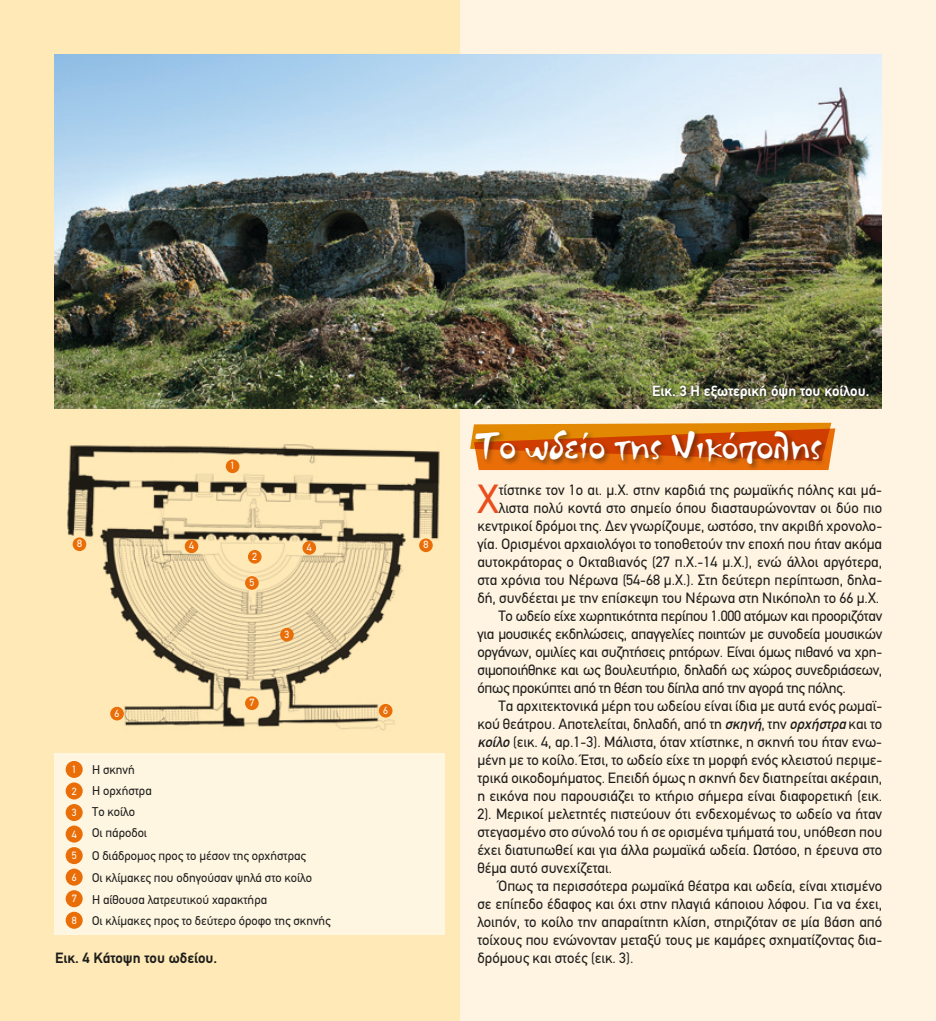
<style>
.page{position:relative;width:936px;height:1021px;background:#fff}
.page>*{position:absolute;margin:0;border:0;box-sizing:border-box;transform-origin:0 0}
.t1{font:40.8px "PF Din Text";color:#e94e1c}
.t2{font:36px "PF Plasmatic";color:#fff}
.t3{font:15px "PF Din Text";color:#1d1d1b}
.t4{font:15px "PF Din Text";letter-spacing:-.02em;color:#1d1d1b}
.t5{font:700 15px "PF Din Text";color:#fff}
.t6{font:700 15px "PF Din Text";color:#1d1d1b}
.t7{font:12.75px/21.1px "PF Din Text";color:#1d1d1b}
.t8{font:10.5px/21.6px "PF Din Text";color:#fff;text-align:justify}
.s1{font-weight:500;font-style:italic}
</style>
<div class="page">
<div style="left:163px;top:0;width:772px;height:1020px;background:#fff3e1"></div>
<div style="left:0;top:0;width:459px;height:1020px;background:#ffe9b7"></div>
<img style="left:54px;top:55px;width:827px;height:353px">
<div style="left:54px;top:753px;width:390px;height:181px;background:#fff6e2"></div>
<img style="left:67px;top:417px;width:393px;height:336px">
<svg style="left:470px;top:423px;width:365px;height:47px"></svg>
<div style="left:473px;top:428px;width:355px;height:42px;background:#1d1d1b;opacity:.5"></div>
<div style="left:651px;top:383px;width:220px;height:19px;background:#1d1d1b;opacity:.91"></div>
<div style="left:226px;top:459px;width:13px;height:14px;background:#ea6e08;border-radius:50%"></div>
<div style="left:248px;top:550px;width:13px;height:13px;background:#ea6e08;border-radius:50%"></div>
<div style="left:280px;top:628px;width:14px;height:13px;background:#ea6e08;border-radius:50%"></div>
<div style="left:185px;top:539px;width:13px;height:14px;background:#ea6e08;border-radius:50%"></div>
<div style="left:302px;top:541px;width:14px;height:13px;background:#ea6e08;border-radius:50%"></div>
<div style="left:245px;top:576px;width:14px;height:14px;background:#ea6e08;border-radius:50%"></div>
<div style="left:379px;top:704px;width:13px;height:13px;background:#ea6e08;border-radius:50%"></div>
<div style="left:110px;top:706px;width:14px;height:14px;background:#ea6e08;border-radius:50%"></div>
<div style="left:245px;top:696px;width:14px;height:14px;background:#ea6e08;border-radius:50%"></div>
<div style="left:419px;top:538px;width:14px;height:14px;background:#ea6e08;border-radius:50%"></div>
<div style="left:73px;top:537px;width:13px;height:14px;background:#ea6e08;border-radius:50%"></div>
<div style="left:66px;top:761px;width:17px;height:17px;background:#ea6e08;border-radius:50%"></div>
<div style="left:66px;top:782px;width:17px;height:17px;background:#ea6e08;border-radius:50%"></div>
<div style="left:66px;top:804px;width:17px;height:17px;background:#ea6e08;border-radius:50%"></div>
<div style="left:66px;top:825px;width:17px;height:17px;background:#ea6e08;border-radius:50%"></div>
<div style="left:66px;top:847px;width:17px;height:17px;background:#ea6e08;border-radius:50%"></div>
<div style="left:66px;top:890px;width:17px;height:17px;background:#ea6e08;border-radius:50%"></div>
<div style="left:66px;top:868px;width:17px;height:17px;background:#ea6e08;border-radius:50%"></div>
<div style="left:66px;top:911px;width:17px;height:17px;background:#ea6e08;border-radius:50%"></div>
<p class="t8" style="left:230px;top:455px;width:6px">1</p>
<p class="t8" style="left:77px;top:533px;width:6px">8</p>
<p class="t8" style="left:423px;top:534px;width:6px">8</p>
<p class="t8" style="left:189px;top:535px;width:6px">4</p>
<p class="t8" style="left:307px;top:536px;width:6px">4</p>
<p class="t8" style="left:249px;top:571px;width:6px">5</p>
<p class="t8" style="left:252px;top:545px;width:6px">2</p>
<p class="t8" style="left:284px;top:623px;width:6px">3</p>
<p class="t8" style="left:115px;top:702px;width:6px">6</p>
<p class="t8" style="left:249px;top:692px;width:6px">7</p>
<p class="t8" style="left:72px;top:758px;width:6px">1<br>2<br>3<br>4<br>5</p>
<p class="t8" style="left:72px;top:888px;width:6px">7</p>
<p class="t8" style="left:72px;top:866px;width:6px">6</p>
<p class="t8" style="left:72px;top:909px;width:6px">8</p>
<p class="t7" style="left:92px;top:759px;width:61px">Η σκηνή<br>Η ορχήστρα<br>Το κοίλο<br>Οι πάροδοι</p>
<p class="t7" style="left:92px;top:845px;width:240px">Ο διάδρομος προς το μέσον της ορχήστρας<br>Οι κλίμακες που οδηγούσαν ψηλά στο κοίλο<br>Η αίθουσα λατρευτικού χαρακτήρα<br>Οι κλίμακες προς το δεύτερο όροφο της σκηνής</p>
<p class="t6" style="left:55px;top:949px;width:164px">Εικ. 4 Κάτοψη του ωδείου.</p>
<p class="t8" style="left:383px;top:699px;width:6px">6</p>
<p class="t5" style="left:652px;top:382px;width:219px">Εικ. 3 Η εξωτερική όψη του κοίλου.</p>
<h2 class="t2" style="left:475px;top:423px;width:348px">Το ωδείο της Νικόπολης</h2>
<h1 class="t1" style="left:477px;top:475px;width:23px">Χ</h1>
<p class="t3" style="left:498px;top:481px;width:385px">τίστηκε τον 1ο αι. μ.Χ. στην καρδιά της ρωμαϊκής πόλης και μά-</p>
<p class="t3" style="left:498px;top:499px;width:385px">λιστα πολύ κοντά στο σημείο όπου διασταυρώνονταν οι δύο πιο</p>
<p class="t3" style="left:477px;top:517px;width:406px">κεντρικοί δρόμοι της. Δεν γνωρίζουμε, ωστόσο, την ακριβή χρονολο-</p>
<p class="t3" style="left:477px;top:535px;width:406px">γία. Ορισμένοι αρχαιολόγοι το τοποθετούν την εποχή που ήταν ακόμα</p>
<p class="t3" style="left:477px;top:553px;width:406px">αυτοκράτορας ο Οκταβιανός (27 π.Χ.-14 μ.Χ.), ενώ άλλοι αργότερα,</p>
<p class="t3" style="left:477px;top:571px;width:406px">στα χρόνια του Νέρωνα (54-68 μ.Χ.). Στη δεύτερη περίπτωση, δηλα-</p>
<p class="t3" style="left:477px;top:589px;width:403px">δή, συνδέεται με την επίσκεψη του Νέρωνα στη Νικόπολη το 66 μ.Χ.</p>
<p class="t4" style="left:498px;top:607px;width:385px">Το ωδείο είχε χωρητικότητα περίπου 1.000 ατόμων και προοριζόταν</p>
<p class="t4" style="left:477px;top:625px;width:406px">για μουσικές εκδηλώσεις, απαγγελίες ποιητών με συνοδεία μουσικών</p>
<p class="t4" style="left:477px;top:643px;width:406px">οργάνων, ομιλίες και συζητήσεις ρητόρων. Είναι όμως πιθανό να χρη-</p>
<p class="t4" style="left:477px;top:661px;width:406px">σιμοποιήθηκε και ως βουλευτήριο, δηλαδή ως χώρος συνεδριάσεων,</p>
<p class="t4" style="left:477px;top:679px;width:370px">όπως προκύπτει από τη θέση του δίπλα από την αγορά της πόλης.</p>
<p class="t3" style="left:498px;top:697px;width:385px">Τα αρχιτεκτονικά μέρη του ωδείου είναι ίδια με αυτά ενός ρωμαϊ-</p>
<p class="t3" style="left:477px;top:715px;width:406px">κού θεάτρου. Αποτελείται, δηλαδή, από τη <span class="s1">σκηνή</span>, την <span class="s1">ορχήστρα</span> και το</p>
<p class="t3" style="left:477px;top:733px;width:406px"><span class="s1">κοίλο</span> (εικ. 4, αρ.1-3). Μάλιστα, όταν χτίστηκε, η σκηνή του ήταν ενω-</p>
<p class="t3" style="left:477px;top:751px;width:406px">μένη με το κοίλο. Έτσι, το ωδείο είχε τη μορφή ενός κλειστού περιμε-</p>
<p class="t3" style="left:477px;top:769px;width:406px">τρικά οικοδομήματος. Επειδή όμως η σκηνή δεν διατηρείται ακέραιη,</p>
<p class="t3" style="left:477px;top:787px;width:406px">η εικόνα που παρουσιάζει το κτήριο σήμερα είναι διαφορετική (εικ.</p>
<p class="t3" style="left:477px;top:805px;width:406px">2). Μερικοί μελετητές πιστεύουν ότι ενδεχομένως το ωδείο να ήταν</p>
<p class="t3" style="left:477px;top:823px;width:406px">στεγασμένο στο σύνολό του ή σε ορισμένα τμήματά του, υπόθεση που</p>
<p class="t3" style="left:477px;top:841px;width:406px">έχει διατυπωθεί και για άλλα ρωμαϊκά ωδεία. Ωστόσο, η έρευνα στο</p>
<p class="t3" style="left:477px;top:859px;width:136px">θέμα αυτό συνεχίζεται.</p>
<p class="t3" style="left:498px;top:877px;width:385px">Όπως τα περισσότερα ρωμαϊκά θέατρα και ωδεία, είναι χτισμένο</p>
<p class="t3" style="left:477px;top:895px;width:406px">σε επίπεδο έδαφος και όχι στην πλαγιά κάποιου λόφου. Για να έχει,</p>
<p class="t3" style="left:477px;top:913px;width:406px">λοιπόν, το κοίλο την απαραίτητη κλίση, στηριζόταν σε μία βάση από</p>
<p class="t3" style="left:477px;top:931px;width:406px">τοίχους που ενώνονταν μεταξύ τους με καμάρες σχηματίζοντας δια-</p>
<p class="t3" style="left:477px;top:949px;width:158px">δρόμους και στοές (εικ. 3).</p>
</div>
